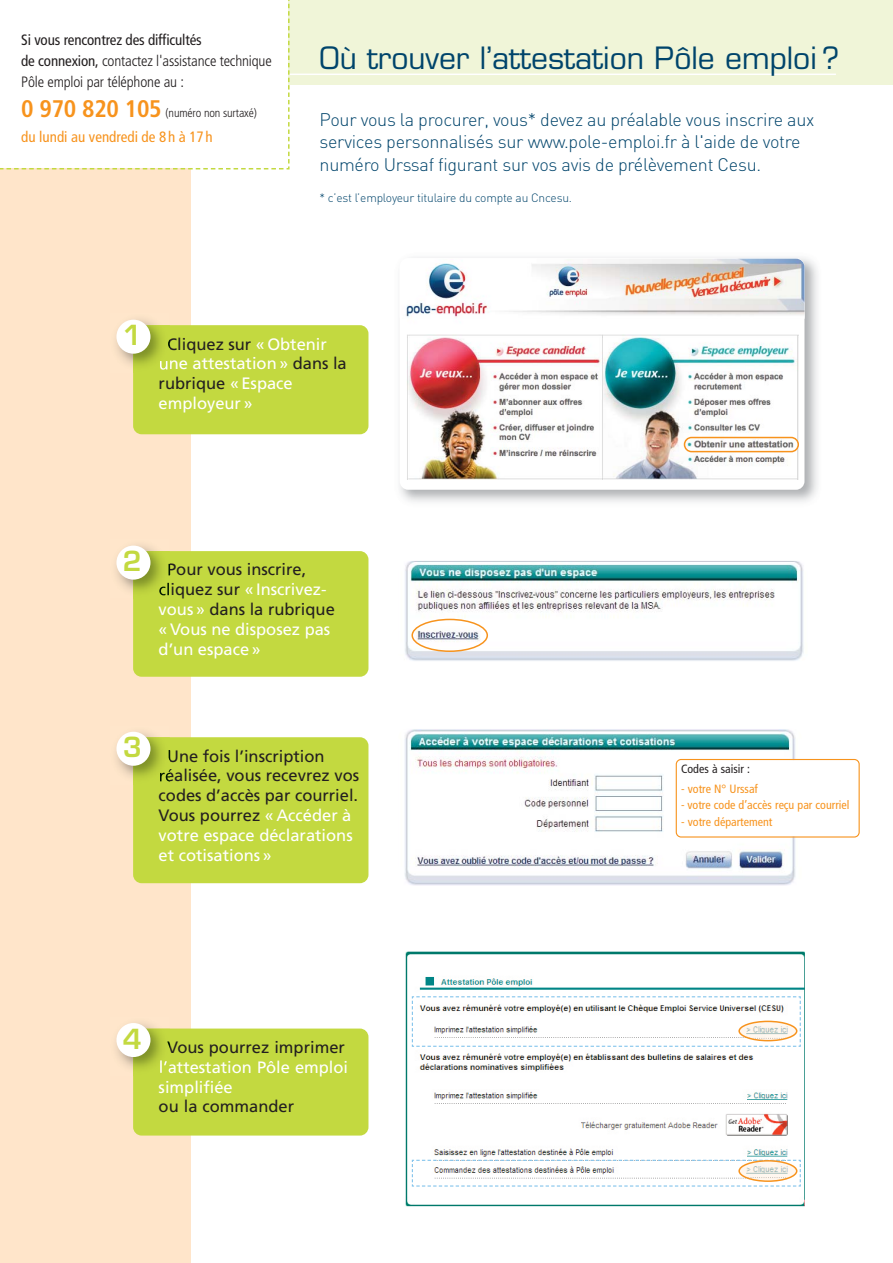
<style>
.page{position:relative;width:893px;height:1263px;background:#fff}
.page>*{position:absolute;margin:0;border:0;box-sizing:border-box;transform-origin:0 0}
.t1{font:30px "Eurostile";color:#00446b}
.t2{font:600 27px "Eurostile";color:#c3d940}
.t3{font:300 18px/22.5px "DIN";letter-spacing:-.015em;color:#00446b}
.t4{font:16.5px/19.8px "Frutiger";color:#fff}
.t5{font:16.5px/19.8px "Frutiger";color:#231f20}
.t6{font:300 condensed 15px/21px "Frutiger";letter-spacing:-.01em;color:#231f20}
.t7{font:condensed 15px "Frutiger";color:#f7931d}
.t8{font:condensed 12px "Frutiger";color:#f7931d}
.t9{font:300 12px "DIN";letter-spacing:-.015em;color:#00446b}
.t10{font:300 condensed 12px "Frutiger";letter-spacing:-.01em;color:#231f20}
.t11{font:condensed 12px "Frutiger";color:#231f20}
.s1{font-weight:400}
.s2{font-weight:700;font-size:24px;color:#f7931d}
.s3{color:#231f20}
.s4{color:#fff}
</style>
<div class="page">
<div style="left:0;top:98px;width:190px;height:1165px;background:#ffe5ca"></div>
<div style="left:196px;top:0;width:697px;height:85px;background:#f0f5d8"></div>
<hr style="left:201px;top:74px;width:635px;height:1px;background:#fff">
<img style="left:398px;top:561px;width:410px;height:100px;border-radius:9px">
<img style="left:398px;top:951px;width:414px;height:256px;border-radius:9px">
<img style="left:398px;top:729px;width:403px;height:157px;border-radius:9px">
<svg style="left:676px;top:759px;width:184px;height:78px"></svg>
<div style="left:133px;top:325px;width:235px;height:109px;background:#c3d940;border-radius:9px"></div>
<img style="left:116px;top:319px;width:39px;height:46px">
<img style="left:133px;top:325px;width:37px;height:40px">
<svg style="left:160px;top:337px;width:10px;height:33px"></svg>
<div style="left:116px;top:320px;width:34px;height:34px;background:#fff;border-radius:50%"></div>
<div style="left:133px;top:551px;width:235px;height:126px;background:#c3d940;border-radius:9px"></div>
<img style="left:116px;top:545px;width:39px;height:46px">
<img style="left:133px;top:551px;width:36px;height:40px">
<svg style="left:168px;top:563px;width:2px;height:15px"></svg>
<img style="left:159px;top:583px;width:10px;height:13px">
<div style="left:116px;top:546px;width:34px;height:34px;background:#fff;border-radius:50%"></div>
<div style="left:133px;top:737px;width:235px;height:146px;background:#c3d940;border-radius:9px"></div>
<img style="left:116px;top:732px;width:38px;height:45px">
<img style="left:133px;top:737px;width:37px;height:40px">
<svg style="left:169px;top:749px;width:1px;height:16px"></svg>
<img style="left:160px;top:769px;width:10px;height:13px">
<div style="left:116px;top:732px;width:34px;height:34px;background:#fff;border-radius:50%"></div>
<div style="left:133px;top:1028px;width:235px;height:107px;background:#c3d940;border-radius:9px"></div>
<img style="left:116px;top:1023px;width:38px;height:45px">
<img style="left:133px;top:1028px;width:37px;height:40px">
<img style="left:167px;top:1041px;width:3px;height:15px">
<svg style="left:160px;top:1060px;width:10px;height:13px"></svg>
<div style="left:116px;top:1023px;width:34px;height:34px;background:#fff;border-radius:50%"></div>
<svg style="left:411px;top:1159px;width:390px;height:28px"></svg>
<svg style="left:411px;top:996px;width:390px;height:51px"></svg>
<svg style="left:411px;top:619px;width:77px;height:33px"></svg>
<svg style="left:0;top:0;width:290px;height:170px"></svg>
<img style="left:399px;top:257px;width:419px;height:245px">
<div style="left:400px;top:258px;width:404px;height:232px;background:#fff;border-radius:9px"></div>
<img style="left:400px;top:259px;width:404px;height:66px;border-radius:9px">
<img style="left:407px;top:335px;width:391px;height:145px">
<svg style="left:684px;top:437px;width:115px;height:15px"></svg>
<p class="t6" style="left:21px;top:31px;width:252px"><span class="s1">Si vous rencontrez des difficultés<br>de connexion,</span> contactez l'assistance technique<br>Pôle emploi par téléphone au :</p>
<p class="t10" style="left:21px;top:108px;width:237px"><span class="s2">0 970 820 105</span> (numéro non surtaxé)</p>
<p class="t7" style="left:21px;top:131px;width:193px">du lundi au vendredi de 8h à 17h</p>
<h1 class="t1" style="left:320px;top:47px;width:521px">Où trouver l’attestation Pôle emploi ?</h1>
<p class="t3" style="left:320px;top:110px;width:496px">Pour vous la procurer, vous* devez au préalable vous inscrire aux services personnalisés sur www.pole-emploi.fr à l'aide de votre numéro Urssaf figurant sur vos avis de prélèvement Cesu.</p>
<p class="t9" style="left:320px;top:193px;width:254px">* c’est l’employeur titulaire du compte au Cncesu.</p>
<h2 class="t2" style="left:123px;top:325px;width:21px">1</h2>
<p class="t4" style="left:159px;top:335px;width:190px;text-indent:9px"><span class="s3">Cliquez sur</span> « Obtenir une attestation » <span class="s3">dans la rubrique</span> « Espace employeur »</p>
<h2 class="t2" style="left:123px;top:551px;width:21px">2</h2>
<p class="t4" style="left:159px;top:561px;width:178px;text-indent:9px"><span class="s3">Pour vous inscrire, cliquez sur</span> « Inscrivez&shy;vous » <span class="s3">dans la rubrique </span>«Vous ne disposez pas d’un espace »</p>
<h2 class="t2" style="left:123px;top:737px;width:21px">3</h2>
<p class="t5" style="left:159px;top:747px;width:202px;text-indent:9px">Une fois l’inscription réalisée, vous recevrez vos codes d’accès par courriel.<br>Vous pourrez <span class="s4">« Accéder à votre espace déclarations et cotisations »</span></p>
<h2 class="t2" style="left:123px;top:1028px;width:21px">4</h2>
<p class="t5" style="left:167px;top:1038px;width:179px">Vous pourrez imprimer</p>
<p class="t4" style="left:159px;top:1058px;width:191px">l’attestation Pôle emploi simplifiée</p>
<p class="t5" style="left:159px;top:1098px;width:137px">ou la commander</p>
<p class="t11" style="left:681px;top:764px;width:70px">Codes à saisir :</p>
<p class="t8" style="left:681px;top:783px;width:78px">- votre N° Urssaf</p>
<p class="t8" style="left:681px;top:800px;width:170px">- votre code d’accès reçu par courriel</p>
<p class="t8" style="left:681px;top:816px;width:93px">- votre département</p>
</div>
